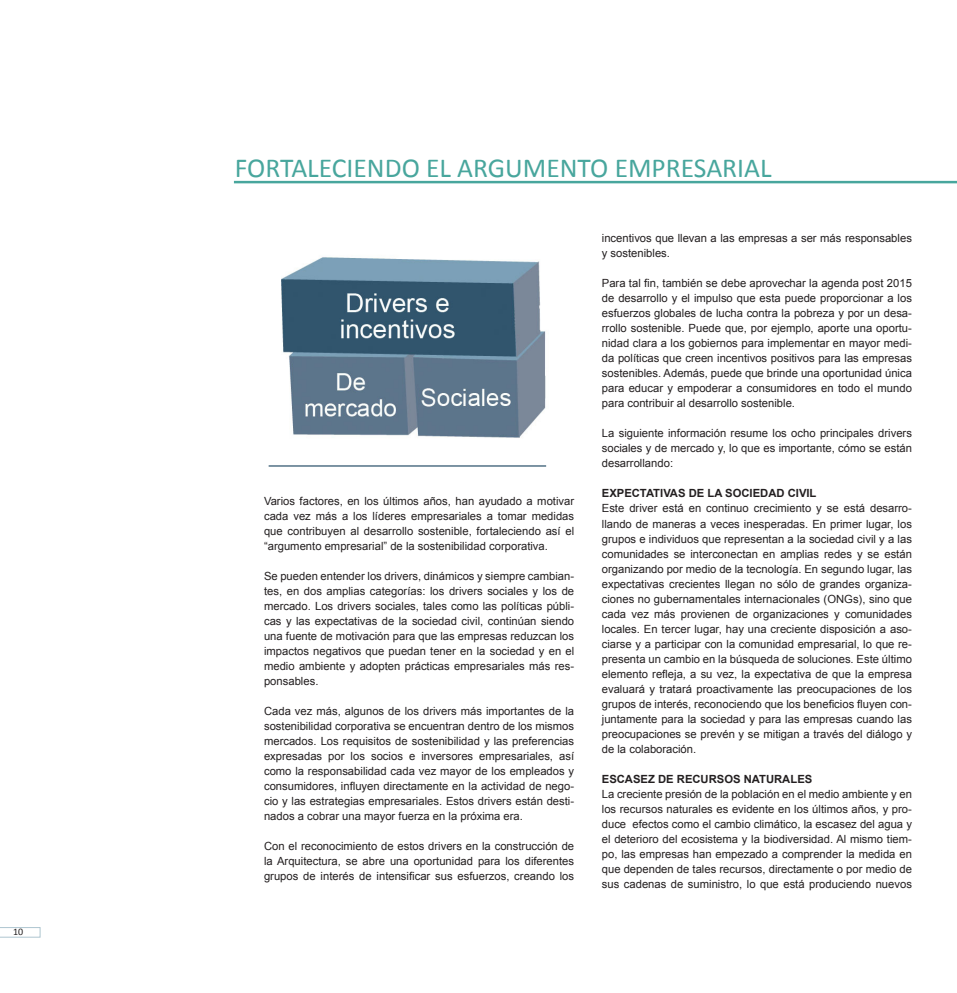
<style>
.page{position:relative;width:957px;height:993px;background:#fff}
.page>*{position:absolute;margin:0;border:0;box-sizing:border-box;transform-origin:0 0}
.t1{font:27.5px "Calibri";color:#48a69d}
.t2{font:11.25px/15px "Arial";color:#231f20;text-align:justify}
.t3{font:700 11.25px "Arial";color:#231f20}
.t4{font:10px "Calibri";color:#231f20}
</style>
<div class="page">
<hr style="left:234px;top:181px;width:723px;height:2px;background:#48a69d">
<svg style="left:0;top:927px;width:40px;height:10px"></svg>
<img style="left:282px;top:257px;width:264px;height:181px">
<hr style="left:269px;top:465px;width:277px;height:1px;background:#30556d">
<p class="t4" style="left:13px;top:925px;width:12px">10</p>
<p class="t1" style="left:235px;top:150px;width:538px">FORTALECIENDO EL ARGUMENTO EMPRESARIAL</p>
<p class="t2" style="left:264px;top:493px;width:312px">Varios factores, en los últimos años, han ayudado a motivar cada vez más a los líderes empresariales a tomar medidas que contribuyen al desarrollo sostenible, fortaleciendo así el “argumento empresarial” de la sostenibilidad corporativa.</p>
<p class="t2" style="left:264px;top:568px;width:312px">Se pueden entender los drivers, dinámicos y siempre cambian&shy;tes, en dos amplias categorías: los drivers sociales y los de mercado. Los drivers sociales, tales como las políticas públi&shy;cas y las expectativas de la sociedad civil, continúan siendo una fuente de motivación para que las empresas reduzcan los impactos negativos que puedan tener en la sociedad y en el medio ambiente y adopten prácticas empresariales más res&shy;ponsables.</p>
<p class="t2" style="left:264px;top:703px;width:312px">Cada vez más, algunos de los drivers más importantes de la sostenibilidad corporativa se encuentran dentro de los mismos mercados. Los requisitos de sostenibilidad y las preferencias expresadas por los socios e inversores empresariales, así como la responsabilidad cada vez mayor de los empleados y consumidores, influyen directamente en la actividad de nego&shy;cio y las estrategias empresariales. Estos drivers están desti&shy;nados a cobrar una mayor fuerza en la próxima era.</p>
<p class="t2" style="left:264px;top:838px;width:312px">Con el reconocimiento de estos drivers en la construcción de la Arquitectura, se abre una oportunidad para los diferentes grupos de interés de intensificar sus esfuerzos, creando los</p>
<p class="t2" style="left:602px;top:231px;width:312px">incentivos que llevan a las empresas a ser más responsables y sostenibles.</p>
<p class="t2" style="left:602px;top:276px;width:312px">Para tal fin, también se debe aprovechar la agenda post 2015 de desarrollo y el impulso que esta puede proporcionar a los esfuerzos globales de lucha contra la pobreza y por un desa&shy;rrollo sostenible. Puede que, por ejemplo, aporte una oportu&shy;nidad clara a los gobiernos para implementar en mayor medi&shy;da políticas que creen incentivos positivos para las empresas sostenibles. Además, puede que brinde una oportunidad única para educar y empoderar a consumidores en todo el mundo para contribuir al desarrollo sostenible.</p>
<p class="t2" style="left:602px;top:426px;width:312px">La siguiente información resume los ocho principales drivers sociales y de mercado y, lo que es importante, cómo se están desarrollando:</p>
<p class="t3" style="left:602px;top:486px;width:216px">EXPECTATIVAS DE LA SOCIEDAD CIVIL</p>
<p class="t2" style="left:602px;top:501px;width:312px">Este driver está en continuo crecimiento y se está desarro&shy;llando de maneras a veces inesperadas. En primer lugar, los grupos e individuos que representan a la sociedad civil y a las comunidades se interconectan en amplias redes y se están organizando por medio de la tecnología. En segundo lugar, las expectativas crecientes llegan no sólo de grandes organiza&shy;ciones no gubernamentales internacionales (ONGs), sino que cada vez más provienen de organizaciones y comunidades locales. En tercer lugar, hay una creciente disposición a aso&shy;ciarse y a participar con la comunidad empresarial, lo que re&shy;presenta un cambio en la búsqueda de soluciones. Este último elemento refleja, a su vez, la expectativa de que la empresa evaluará y tratará proactivamente las preocupaciones de los grupos de interés, reconociendo que los beneficios fluyen con&shy;juntamente para la sociedad y para las empresas cuando las preocupaciones se prevén y se mitigan a través del diálogo y de la colaboración.</p>
<p class="t3" style="left:602px;top:771px;width:212px">ESCASEZ DE RECURSOS NATURALES</p>
<p class="t2" style="left:602px;top:786px;width:312px">La creciente presión de la población en el medio ambiente y en los recursos naturales es evidente en los últimos años, y pro&shy;duce efectos como el cambio climático, la escasez del agua y el deterioro del ecosistema y la biodiversidad. Al mismo tiem&shy;po, las empresas han empezado a comprender la medida en que dependen de tales recursos, directamente o por medio de sus cadenas de suministro, lo que está produciendo nuevos</p>
</div>
